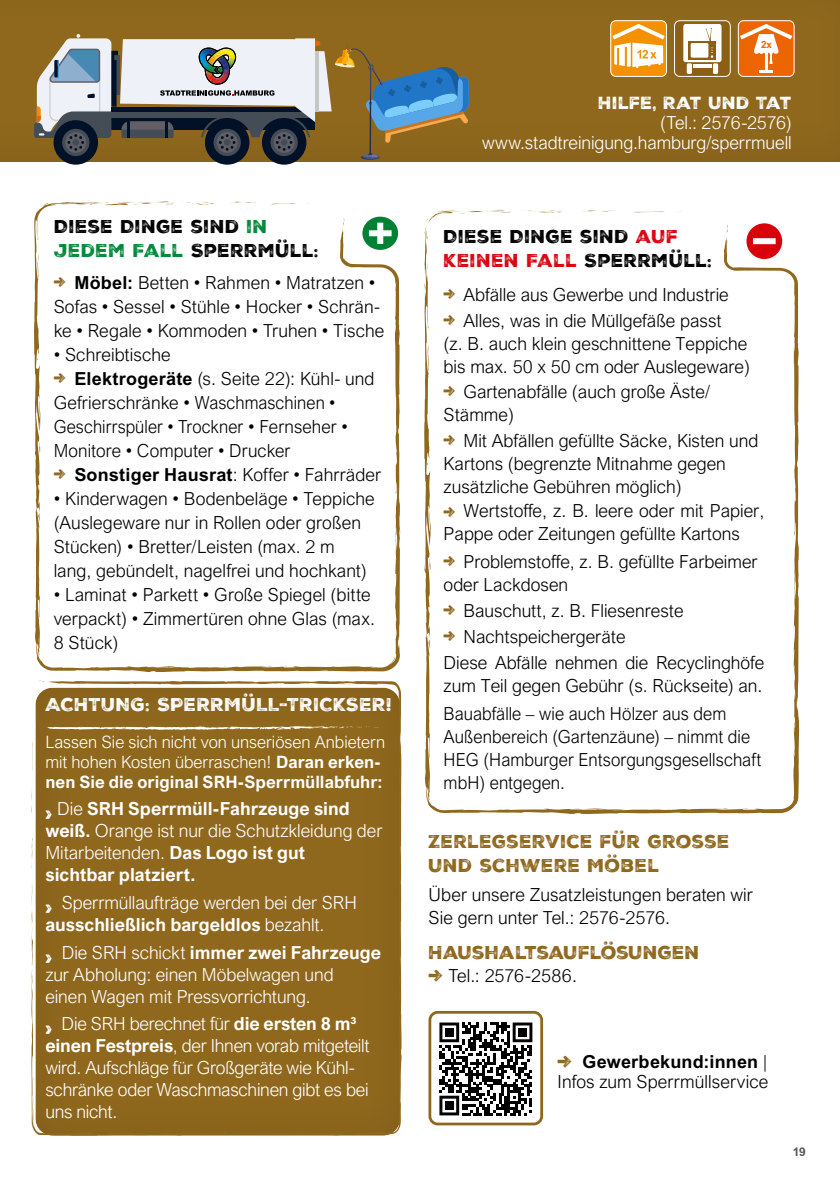
<style>
.page{position:relative;width:840px;height:1191px;background:#fff}
.page>*{position:absolute;margin:0;border:0;box-sizing:border-box;transform-origin:0 0}
.t1{font:300 18px/24px "Arial Nova";color:#000}
.t2{font:300 18px/22px "Arial Nova";letter-spacing:-.01em;color:#fff}
.t3{font:700 18px/22px "Arial Nova";color:#fff}
.t4{font:300 18px/23px "Arial Nova";color:#000;scale:.96 1}
.t5{font:18px/24px "Nexa Rust Sans Black 2";letter-spacing:.015em;color:#000}
.t6{font:18px/24px "Nexa Rust Sans Black 2";color:#8f681e}
.t7{font:18px "Nexa Rust Sans Black 2";letter-spacing:.005em;color:#fff}
.t8{font:700 18px "Arial MT Std";letter-spacing:.01em;color:#000}
.t9{font:300 17px/20px "Arial Nova";color:#fff}
.t10{font:17px "Nexa Rust Sans Black 2";color:#fff}
.t11{font:700 12px "Arial MT Std";color:#565656}
.t12{font:700 10px "Arial";color:#ec6502}
.s1{color:#00893a}
.s2{font-family:"Nexa Rust Sans Black 2";font-weight:400;font-size:20px;color:#8f681e}
.s3{font-family:"Arial MT Std";font-weight:700}
.s4{font-weight:700}
.s5{font-family:"Nexa Rust Sans Black 2";font-weight:400}
.s6{font-weight:300}
.s7{font-family:"Arial"}
.s8{color:#dc030f}
.s9{font-family:"Nexa Rust Sans Black 2";font-weight:400;font-size:24px;color:#8f681e}
.s10{font-family:"Arial Nova";font-weight:300}
</style>
<div class="page">
<div style="left:31px;top:681px;width:370px;height:455px;background:#8f681e"></div>
<svg style="left:346px;top:1132px;width:10px;height:2px"></svg>
<svg style="left:31px;top:883px;width:3px;height:101px"></svg>
<svg style="left:31px;top:990px;width:3px;height:56px"></svg>
<svg style="left:32px;top:1092px;width:9px;height:43px"></svg>
<svg style="left:93px;top:1132px;width:9px;height:2px"></svg>
<svg style="left:170px;top:1131px;width:11px;height:5px"></svg>
<svg style="left:398px;top:965px;width:2px;height:10px"></svg>
<div style="left:0;top:0;width:839px;height:162px;background:#8f681e"></div>
<svg style="left:612px;top:20px;width:54px;height:57px;background:#f7bc64"></svg>
<div style="left:610px;top:20px;width:56px;height:57px;border:1px solid #fff;border-radius:5px"></div>
<svg style="left:739px;top:20px;width:55px;height:57px;background:#f08c43"></svg>
<div style="left:737px;top:20px;width:57px;height:57px;border:1px solid #fff;border-radius:5px"></div>
<svg style="left:675px;top:20px;width:55px;height:57px"></svg>
<div style="left:673px;top:20px;width:57px;height:57px;border:1px solid #fff;border-radius:5px"></div>
<svg style="left:439px;top:1022px;width:93px;height:93px"></svg>
<div style="left:445px;top:1028px;width:8px;height:8px;background:#000"></div>
<div style="left:518px;top:1028px;width:8px;height:8px;background:#000"></div>
<div style="left:445px;top:1101px;width:8px;height:8px;background:#000"></div>
<div style="left:428px;top:1011px;width:114px;height:114px;border:3px solid #8f681e;border-radius:8px"></div>
<svg style="left:34px;top:202px;width:366px;height:470px"></svg>
<svg style="left:38px;top:647px;width:3px;height:12px"></svg>
<svg style="left:42px;top:201px;width:174px;height:5px"></svg>
<svg style="left:37px;top:250px;width:2px;height:16px"></svg>
<svg style="left:37px;top:349px;width:3px;height:11px"></svg>
<svg style="left:39px;top:440px;width:1px;height:14px"></svg>
<svg style="left:343px;top:218px;width:1px;height:17px"></svg>
<svg style="left:218px;top:666px;width:8px;height:2px"></svg>
<svg style="left:262px;top:120px;width:44px;height:45px"></svg>
<svg style="left:205px;top:120px;width:44px;height:45px"></svg>
<svg style="left:54px;top:120px;width:44px;height:45px"></svg>
<div style="left:742px;top:218px;width:44px;height:44px;background:#000;opacity:.2"></div>
<div style="left:744px;top:221px;width:39px;height:40px;border:2px solid #fff;border-radius:50%"></div>
<svg style="left:633px;top:212px;width:29px;height:1px"></svg>
<svg style="left:582px;top:210px;width:33px;height:2px"></svg>
<svg style="left:528px;top:210px;width:34px;height:3px"></svg>
<svg style="left:424px;top:226px;width:375px;height:588px"></svg>
<svg style="left:427px;top:792px;width:5px;height:12px"></svg>
<svg style="left:424px;top:281px;width:1px;height:16px"></svg>
<svg style="left:425px;top:210px;width:87px;height:30px"></svg>
<svg style="left:426px;top:246px;width:2px;height:25px"></svg>
<svg style="left:424px;top:340px;width:5px;height:32px"></svg>
<svg style="left:424px;top:556px;width:6px;height:16px"></svg>
<svg style="left:726px;top:225px;width:2px;height:19px"></svg>
<svg style="left:34px;top:34px;width:434px;height:126px"></svg>
<svg style="left:45px;top:726px;width:336px;height:4px"></svg>
<p class="t5" style="left:54px;top:215px;width:266px">DIESE DINGE SIND <span class="s1">IN<br>JEDEM FALL</span> SPERRMÜLL:</p>
<p class="t1" style="left:54px;top:271px;width:332px"><span class="s2">→</span> <span class="s3">Möbel:</span> Betten • Rahmen • Matratzen •<br>Sofas • Sessel • Stühle • Hocker • Schrän&shy;ke • Regale • Kommoden • Truhen • Tische</p>
<p class="t1" style="left:54px;top:343px;width:118px">• Schreibtische</p>
<p class="t1" style="left:54px;top:367px;width:322px"><span class="s2">→</span> <span class="s3">Elektrogeräte</span> (s. Seite 22): Kühl- und Gefrierschränke • Waschmaschinen • Geschirrspüler • Trockner • Fernseher • Monitore • Computer • Drucker</p>
<p class="t1" style="left:54px;top:463px;width:329px"><span class="s2">→</span> <span class="s3">Sonstiger Hausrat</span>: Koffer • Fahrräder</p>
<p class="t1" style="left:54px;top:487px;width:322px">• Kinderwagen • Bodenbeläge • Teppiche (Auslegeware nur in Rollen oder großen Stücken) • Bretter/Leisten (max. 2 m lang, gebündelt, nagelfrei und hochkant)</p>
<p class="t1" style="left:54px;top:583px;width:322px">• Laminat • Parkett • Große Spiegel (bitte verpackt) • Zimmertüren ohne Glas (max.<br>8 Stück)</p>
<p class="t7" style="left:45px;top:692px;width:348px">ACHTUNG: SPERRMÜLL-TRICKSER!</p>
<p class="t9" style="left:45px;top:731px;width:341px">Lassen Sie sich nicht von unseriösen Anbietern mit hohen Kosten überraschen! <span class="s4">Daran erken&shy;nen Sie die original SRH-Sperrmüllabfuhr:</span></p>
<p class="t3" style="left:45px;top:797px;width:338px"><span class="s5">›</span> <span class="s6">Die</span> SRH Sperrmüll-Fahrzeuge sind weiß<span class="s7">.</span> <span class="s6">Orange ist nur die Schutzkleidung der Mitarbeitenden.</span> Das Logo ist gut<br>sichtbar platziert.</p>
<p class="t2" style="left:45px;top:891px;width:313px"><span class="s5">›</span> Sperrmüllaufträge werden bei der SRH <span class="s4">ausschließlich bargeldlos</span> bezahlt.</p>
<p class="t2" style="left:45px;top:941px;width:337px"><span class="s5">›</span> Die SRH schickt <span class="s4">immer zwei Fahrzeuge </span>zur Abholung: einen Möbelwagen und<br>einen Wagen mit Pressvorrichtung.</p>
<p class="t2" style="left:45px;top:1013px;width:326px"><span class="s5">›</span> Die SRH berechnet für <span class="s4">die ersten 8 m³ einen Festpreis</span>, der Ihnen vorab mitgeteilt wird. Aufschläge für Großgeräte wie Kühl&shy;schränke oder Waschmaschinen gibt es bei uns nicht.</p>
<p class="t12" style="left:760px;top:38px;width:13px">2x</p>
<p class="t10" style="left:597px;top:91px;width:195px">HILFE, RAT UND TAT</p>
<p class="t2" style="left:481px;top:112px;width:311px;line-height:20px;text-align:right">(Tel.: 2576-2576) www.stadtreinigung.hamburg/sperrmuell</p>
<p class="t5" style="left:443px;top:224px;width:270px">DIESE DINGE SIND <span class="s8">AUF<br>KEINEN FALL</span> SPERRMÜLL:</p>
<p class="t1" style="left:443px;top:282px;width:286px"><span class="s2">→</span> Abfälle aus Gewerbe und Industrie</p>
<p class="t1" style="left:443px;top:309px;width:308px;line-height:23px"><span class="s2">→</span> Alles, was in die Müllgefäße passt<br>(z. B. auch klein geschnittene Teppiche bis max. 50 x 50 cm oder Auslegeware)</p>
<p class="t1" style="left:443px;top:380px;width:268px;line-height:23px"><span class="s2">→</span> Gartenabfälle (auch große Äste/<br>Stämme)</p>
<p class="t1" style="left:443px;top:429px;width:316px;line-height:23px"><span class="s2">→</span> Mit Abfällen gefüllte Säcke, Kisten und<br>Kartons (begrenzte Mitnahme gegen zusätzliche Gebühren möglich)</p>
<p class="t1" style="left:443px;top:499px;width:322px;line-height:23px"><span class="s2">→</span> Wertstoffe, z. B. leere oder mit Papier,<br>Pappe oder Zeitungen gefüllte Kartons</p>
<p class="t1" style="left:443px;top:550px;width:315px;line-height:23px"><span class="s2">→</span> Problemstoffe, z. B. gefüllte Farbeimer oder Lackdosen</p>
<p class="t1" style="left:443px;top:598px;width:241px"><span class="s2">→</span> Bauschutt, z. B. Fliesenreste</p>
<p class="t1" style="left:443px;top:623px;width:322px;line-height:25.8px"><span class="s2">→</span> Nachtspeichergeräte<br>Diese Abfälle nehmen die Recyclinghöfe</p>
<p class="t1" style="left:443px;top:671px;width:320px;line-height:28.6px">zum Teil gegen Gebühr (s. Rückseite) an.<br>Bauabfälle – wie auch Hölzer aus dem</p>
<p class="t4" style="left:443px;top:725px;width:332px">Außenbereich (Gartenzäune) – nimmt die<br>HEG (Hamburger Entsorgungsgesellschaft mbH) entgegen.</p>
<p class="t6" style="left:428px;top:829px;width:303px">ZERLEGSERVICE FÜR GROSSE<br>UND SCHWERE MÖBEL</p>
<p class="t1" style="left:428px;top:883px;width:326px;line-height:23px">Über unsere Zusatzleistungen beraten wir<br>Sie gern unter Tel.: 2576-2576.</p>
<p class="t6" style="left:428px;top:940px;width:272px">HAUSHALTSAUFLÖSUNGEN</p>
<p class="t1" style="left:428px;top:963px;width:150px"><span class="s9">→</span> Tel.: 2576-2586.</p>
<p class="t8" style="left:557px;top:1051px;width:211px"><span class="s9">→</span> Gewerbekund:innen <span class="s10">|</span></p>
<p class="t1" style="left:557px;top:1070px;width:212px">Infos zum Sperrmüllservice</p>
<p class="t11" style="left:792px;top:1144px;width:15px">19</p>
</div>
